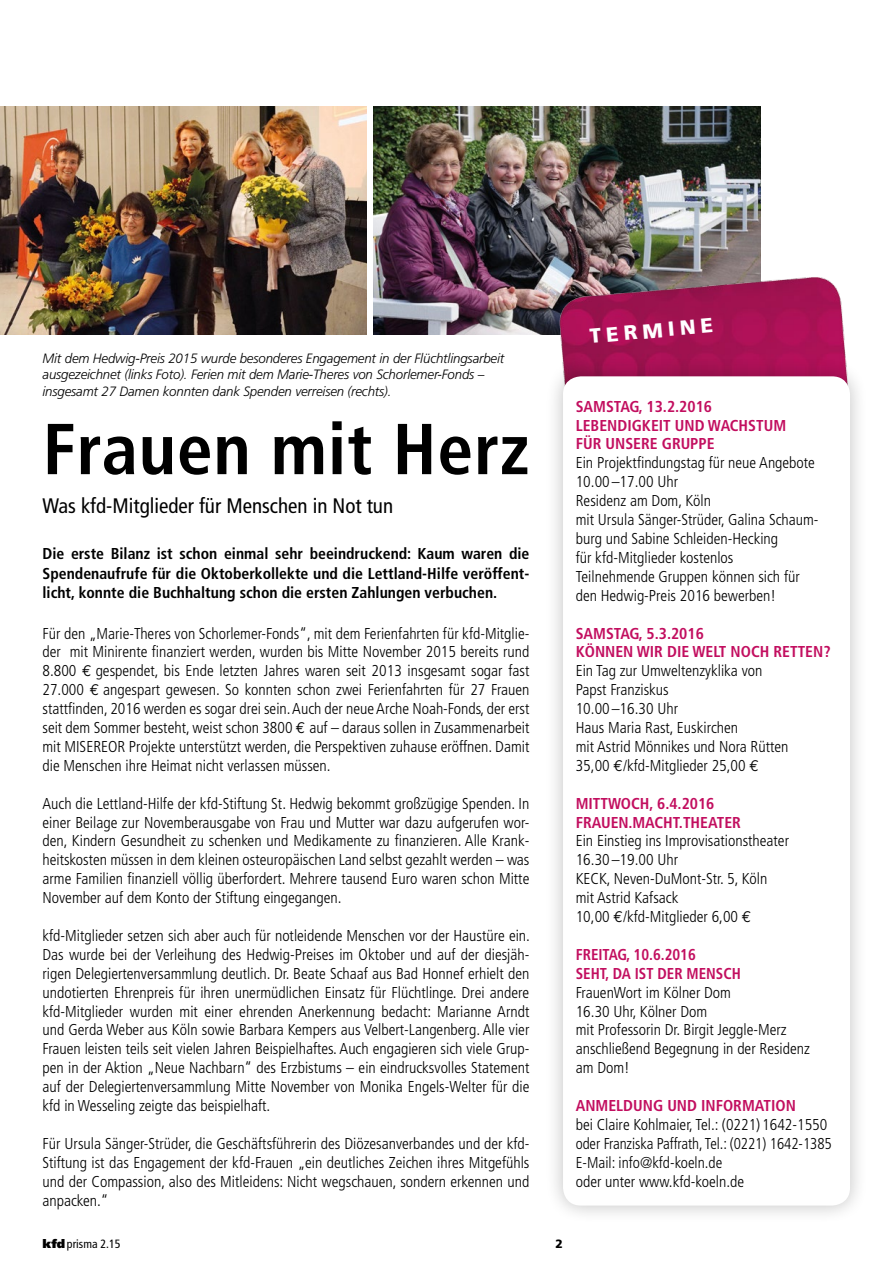
<style>
.page{position:relative;width:893px;height:1263px;background:#fff}
.page>*{position:absolute;margin:0;border:0;box-sizing:border-box;transform-origin:0 0}
.t1{font:700 condensed 72px "Frutiger";letter-spacing:.01em;color:#000}
.t2{font:condensed 21px "Frutiger";color:#000}
.t3{font:900 20.4px "Frutiger";color:#fff}
.t4{font:300 condensed 15.75px/18.9px "Frutiger";color:#000}
.t5{font:700 condensed 15.75px/19.5px "Frutiger";color:#000;text-align:justify}
.t6{font:700 condensed 15.75px "Frutiger";color:#c20e5f}
.t7{font:700 condensed 15.75px/18.9px "Frutiger";color:#c20e5f;text-align:center;scale:.95 1}
.t8{font:italic 300 13.5px/16.2px "Frutiger";letter-spacing:-.01em;color:#000}
.t9{font:condensed 12px "Frutiger";color:#000}
.t10{font:900 12px "Frutiger";color:#000}
.s1{font-family:"Euro Mono";font-weight:400;font-stretch:normal}
.s2{font-weight:900;font-stretch:normal}
</style>
<div class="page">
<img style="left:0;top:106px;width:366px;height:228px">
<img style="left:373px;top:106px;width:387px;height:228px">
<img style="left:554px;top:262px;width:292px;height:96px">
<div style="left:544px;top:358px;width:325px;height:866px;background:#000;opacity:.25"></div>
<div style="left:563px;top:376px;width:287px;height:829px;background:#fff;border-radius:18px"></div>
<p class="t8" style="left:43px;top:350px;width:463px">Mit dem Hedwig-Preis 2015 wurde besonderes Engagement in der Flüchtlingsarbeit ausgezeichnet (links Foto). Ferien mit dem Marie-Theres von Schorlemer-Fonds – insgesamt 27 Damen konnten dank Spenden verreisen (rechts).</p>
<h1 class="t1" style="left:43px;top:406px;width:488px">Frauen mit Herz</h1>
<h2 class="t2" style="left:43px;top:494px;width:352px">Was kfd-Mitglieder für Menschen in Not tun</h2>
<p class="t5" style="left:43px;top:544px;width:488px">Die erste Bilanz ist schon einmal sehr beeindruckend: Kaum waren die Spendenaufrufe für die Oktoberkollekte und die Lettland-Hilfe veröffent&shy;licht, konnte die Buchhaltung schon die ersten Zahlungen verbuchen.</p>
<p class="t4" style="left:43px;top:624px;width:488px;text-align:justify">Für den „Marie-Theres von Schorlemer-Fonds“, mit dem Ferienfahrten für kfd-Mitglie&shy;der mit Minirente finanziert werden, wurden bis Mitte November 2015 bereits rund 8.800 <span class="s1">€</span> gespendet, bis Ende letzten Jahres waren seit 2013 insgesamt sogar fast 27.000 <span class="s1">€</span> angespart gewesen. So konnten schon zwei Ferienfahrten für 27 Frauen stattfinden, 2016 werden es sogar drei sein. Auch der neue Arche Noah-Fonds, der erst seit dem Sommer besteht, weist schon 3800 <span class="s1">€</span> auf – daraus sollen in Zusammenarbeit mit MISEREOR Projekte unterstützt werden, die Perspektiven zuhause eröffnen. Damit die Menschen ihre Heimat nicht verlassen müssen.</p>
<p class="t4" style="left:43px;top:794px;width:488px;text-align:justify">Auch die Lettland-Hilfe der kfd-Stiftung St. Hedwig bekommt großzügige Spenden. In einer Beilage zur Novemberausgabe von Frau und Mutter war dazu aufgerufen wor&shy;den, Kindern Gesundheit zu schenken und Medikamente zu finanzieren. Alle Krank&shy;heitskosten müssen in dem kleinen osteuropäischen Land selbst gezahlt werden – was arme Familien finanziell völlig überfordert. Mehrere tausend Euro waren schon Mitte November auf dem Konto der Stiftung eingegangen.</p>
<p class="t4" style="left:43px;top:926px;width:489px;text-align:justify">kfd-Mitglieder setzen sich aber auch für notleidende Menschen vor der Haustüre ein.<br>Das wurde bei der Verleihung des Hedwig-Preises im Oktober und auf der diesjäh&shy;rigen Delegiertenversammlung deutlich. Dr. Beate Schaaf aus Bad Honnef erhielt den undotierten Ehrenpreis für ihren unermüdlichen Einsatz für Flüchtlinge. Drei andere kfd-Mitglieder wurden mit einer ehrenden Anerkennung bedacht: Marianne Arndt und Gerda Weber aus Köln sowie Barbara Kempers aus Velbert-Langenberg. Alle vier Frauen leisten teils seit vielen Jahren Beispielhaftes. Auch engagieren sich viele Grup&shy;pen in der Aktion „Neue Nachbarn“ des Erzbistums – ein eindrucksvolles Statement auf der Delegiertenversammlung Mitte November von Monika Engels-Welter für die kfd in Wesseling zeigte das beispielhaft.</p>
<p class="t4" style="left:43px;top:1134px;width:488px;text-align:justify">Für Ursula Sänger-Strüder, die Geschäftsführerin des Diözesanverbandes und der kfd-Stiftung ist das Engagement der kfd-Frauen „ein deutliches Zeichen ihres Mitgefühls und der Compassion, also des Mitleidens: Nicht wegschauen, sondern erkennen und anpacken.“</p>
<p class="t9" style="left:43px;top:1237px;width:80px"><span class="s2">kfd</span>prisma 2.15</p>
<p class="t10" style="left:556px;top:1236px;width:9px">2</p>
<p class="t3" style="left:589px;top:324px;width:125px;rotate:-5deg">TERMINE</p>
<p class="t6" style="left:576px;top:397px;width:19px">Samstag</p>
<p class="t6" style="left:639px;top:397px;width:75px">, 13.2.2016</p>
<p class="t6" style="left:576px;top:416px;width:16px">Lebendigkeit</p>
<p class="t6" style="left:675px;top:416px;width:11px">und</p>
<p class="t6" style="left:708px;top:416px;width:41px">Wachstum</p>
<p class="t6" style="left:576px;top:435px;width:40px">für unse</p>
<p class="t6" style="left:641px;top:435px;width:49px">re Gruppe</p>
<p class="t4" style="left:576px;top:454px;width:244px">Ein Projektfindungstag für neue Angebote<br>10.00–17.00 Uhr<br>Residenz am Dom, Köln<br>mit Ursula Sänger-Strüder, Galina Schaum&shy;burg und Sabine Schleiden-Hecking<br>für kfd-Mitglieder kostenlos<br>Teilnehmende Gruppen können sich für den Hedwig-Preis 2016 bewerben!</p>
<p class="t6" style="left:576px;top:624px;width:19px">Samstag</p>
<p class="t6" style="left:639px;top:624px;width:66px">, 5.3.2016</p>
<p class="t6" style="left:576px;top:643px;width:30px">Können</p>
<p class="t6" style="left:637px;top:643px;width:155px">wi r die Welt noch retten</p>
<p class="t6" style="left:823px;top:643px;width:9px">?</p>
<p class="t4" style="left:576px;top:662px;width:214px">Ein Tag zur Umweltenzyklika von<br>Papst Franziskus<br>10.00–16.30 Uhr<br>Haus Maria Rast, Euskirchen<br>mit Astrid Mönnikes und Nora Rütten<br>35,00 <span class="s1">€</span>/kfd-Mitglieder 25,00 <span class="s1">€</span></p>
<p class="t6" style="left:576px;top:794px;width:22px">Mittwo</p>
<p class="t6" style="left:631px;top:794px;width:85px">ch, 6.4.2016</p>
<p class="t6" style="left:576px;top:813px;width:26px">Frauen</p>
<p class="t6" style="left:628px;top:813px;width:72px">.Macht.Theate</p>
<p class="t6" style="left:732px;top:813px;width:10px">r</p>
<p class="t4" style="left:576px;top:832px;width:215px">Ein Einstieg ins Improvisationstheater<br>16.30–19.00 Uhr<br>KECK, Neven-DuMont-Str. 5, Köln mit Astrid Kafsack<br>10,00 <span class="s1">€</span>/kfd-Mitglieder 6,00 <span class="s1">€</span></p>
<p class="t7" style="left:576px;top:945px;width:25px">Freitag</p>
<p class="t7" style="left:576px;top:945px;width:173px">, 10.6.2016<br>Seht, da ist der Mensch</p>
<p class="t4" style="left:576px;top:983px;width:236px">FrauenWort im Kölner Dom<br>16.30 Uhr, Kölner Dom<br>mit Professorin Dr. Birgit Jeggle-Merz anschließend Begegnung in der Residenz am Dom!</p>
<p class="t6" style="left:576px;top:1096px;width:21px">Anmeldung</p>
<p class="t6" style="left:667px;top:1096px;width:11px">und</p>
<p class="t6" style="left:701px;top:1096px;width:51px">Information</p>
<p class="t4" style="left:576px;top:1115px;width:258px">bei Claire Kohlmaier, Tel.: (0221) 1642-1550 oder Franziska Paffrath, Tel.: (0221) 1642-1385<br>E-Mail: info@kfd-koeln.de<br>oder unter www.kfd-koeln.de</p>
</div>
